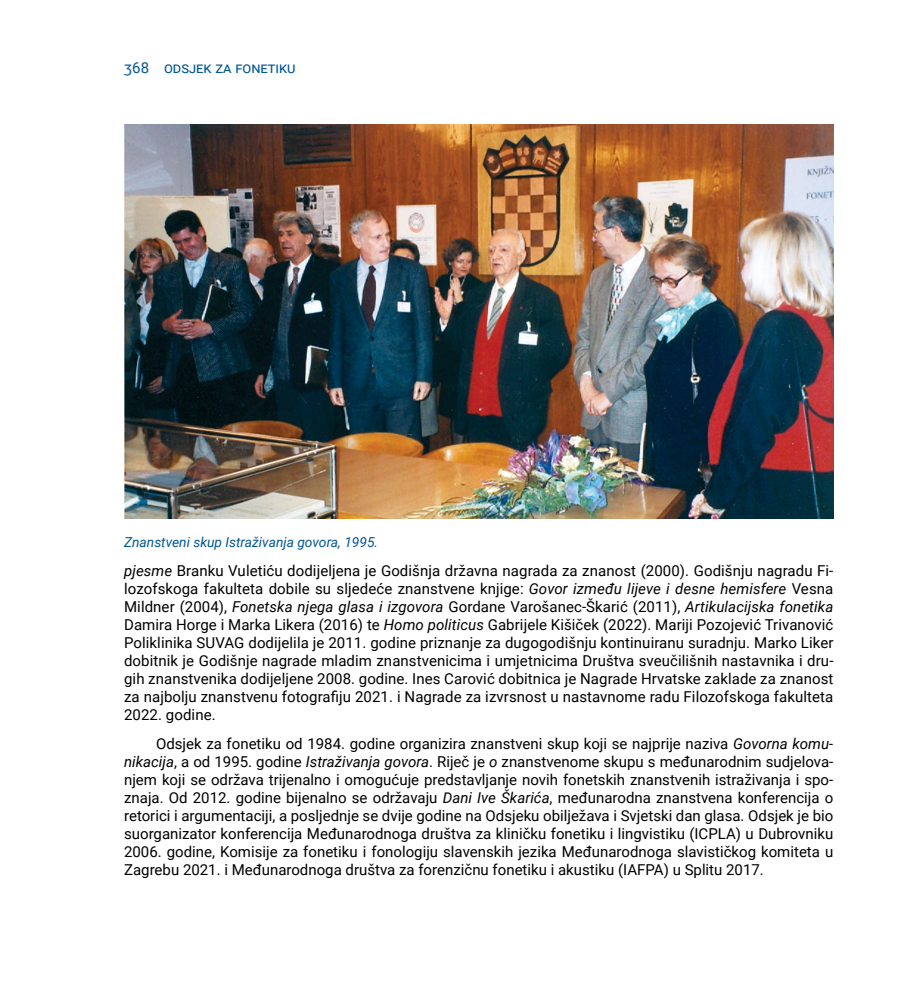
<style>
.page{position:relative;width:922px;height:993px;background:#fff}
.page>*{position:absolute;margin:0;border:0;box-sizing:border-box;transform-origin:0 0}
.t1{font:15px/18px "Roboto";color:#000;text-align:justify}
.t2{font:15px "Roboto";color:#005793}
.t3{font:italic 13.75px "Roboto";color:#005793}
.s1{font-style:italic}
</style>
<div class="page">
<img style="left:124px;top:124px;width:709px;height:394px">
<p class="t2" style="left:124px;top:57px;width:173px">368 odsjek za fonetiku</p>
<p class="t3" style="left:124px;top:532px;width:255px">Znanstveni skup Istraživanja govora, 1995.</p>
<p class="t1" style="left:124px;top:561px;width:710px"><span class="s1">pjesme</span> Branku Vuletiću dodijeljena je Godišnja državna nagrada za znanost (2000). Godišnju nagradu Fi&shy;lozofskoga fakulteta dobile su sljedeće znanstvene knjige: <span class="s1">Govor između lijeve i desne hemisfere</span> Vesna Mildner (2004), <span class="s1">Fonetska njega glasa i izgovora</span> Gordane Varošanec-Škarić (2011), <span class="s1">Artikulacijska fonetika </span>Damira Horge i Marka Likera (2016) te <span class="s1">Homo politicus</span> Gabrijele Kišiček (2022). Mariji Pozojević Trivanović Poliklinika SUVAG dodijelila je 2011. godine priznanje za dugogodišnju kontinuiranu suradnju. Marko Liker dobitnik je Godišnje nagrade mladim znanstvenicima i umjetnicima Društva sveučilišnih nastavnika i dru&shy;gih znanstvenika dodijeljene 2008. godine. Ines Carović dobitnica je Nagrade Hrvatske zaklade za znanost za najbolju znanstvenu fotografiju 2021. i Nagrade za izvrsnost u nastavnome radu Filozofskoga fakulteta 2022. godine.</p>
<p class="t1" style="left:124px;top:734px;width:710px;text-indent:32px">Odsjek za fonetiku od 1984. godine organizira znanstveni skup koji se najprije naziva <span class="s1">Govorna komu&shy;nikacija</span>, a od 1995. godine <span class="s1">Istraživanja govora</span>. Riječ je <span class="s1">o</span> znanstvenome skupu s međunarodnim sudjelova&shy;njem koji se održava trijenalno i omogućuje predstavljanje novih fonetskih znanstvenih istraživanja i spo&shy;znaja. Od 2012. godine bijenalno se održavaju <span class="s1">Dani Ive Škarića</span>, međunarodna znanstvena konferencija o retorici i argumentaciji, a posljednje se dvije godine na Odsjeku obilježava i Svjetski dan glasa. Odsjek je bio suorganizator konferencija Međunarodnoga društva za kliničku fonetiku i lingvistiku (ICPLA) u Dubrovniku 2006. godine, Komisije za fonetiku i fonologiju slavenskih jezika Međunarodnoga slavističkog komiteta u Zagrebu 2021. i Međunarodnoga društva za forenzičnu fonetiku i akustiku (IAFPA) u Splitu 2017.</p>
</div>
